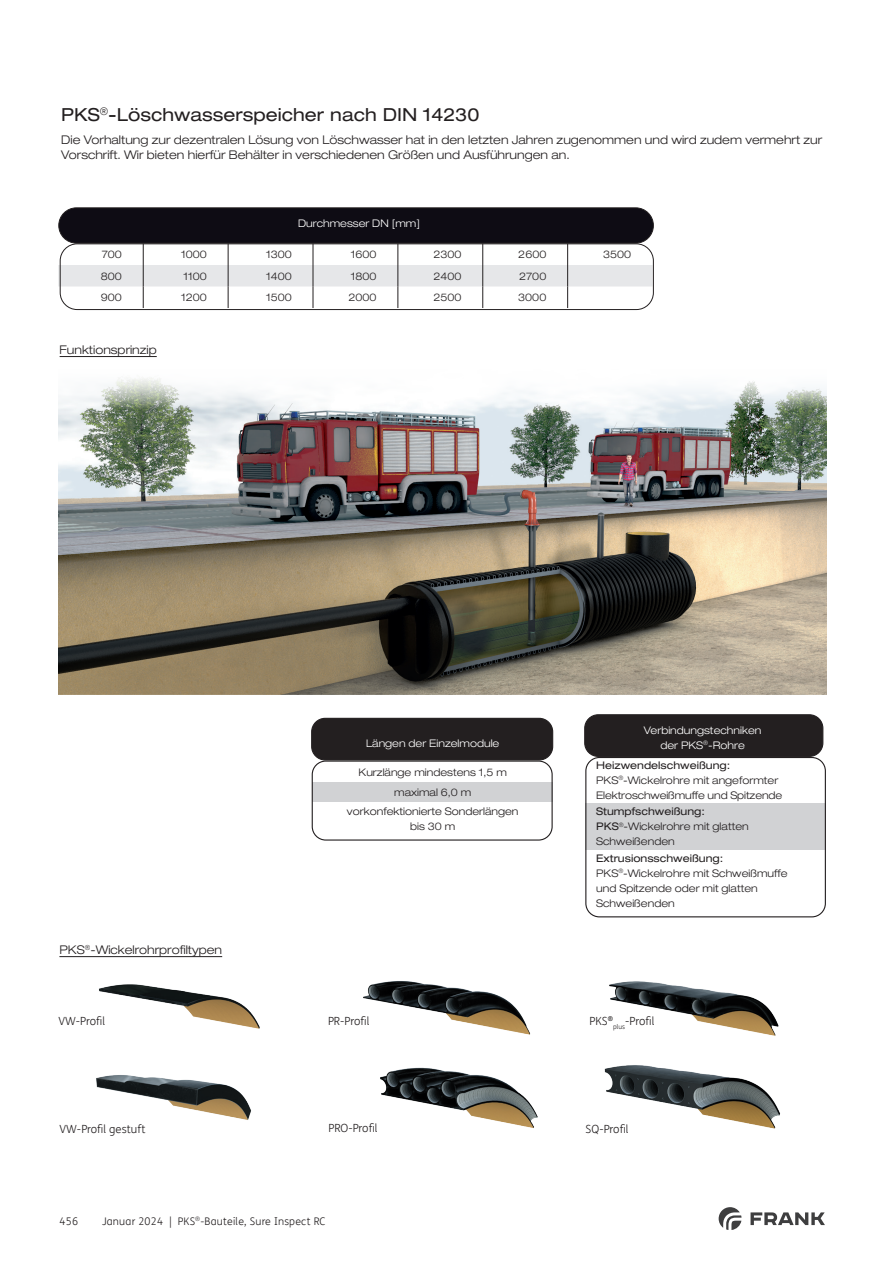
<style>
.page{position:relative;width:893px;height:1263px;background:#fff}
.page>*{position:absolute;margin:0;border:0;box-sizing:border-box;transform-origin:0 0}
.t1{font:expanded 18px "Helvetica Neue LT Pro";color:#231f20}
.t2{font:300 expanded 12px/15px "Helvetica Neue LT Pro";color:#231f20}
.t3{font:300 11.25px "FS Me Pro";letter-spacing:.005em;color:#231f20}
.t4{font:300 expanded 10.5px/15px "Helvetica Neue LT Pro";color:#231f20}
.t5{font:300 expanded 10.5px/15px "Helvetica Neue LT Pro";color:#fff;text-align:center}
.t6{font:300 10.5px "FS Me Pro";letter-spacing:.02em;color:#231f20}
.s1{font-weight:400}
</style>
<div class="page">
<svg style="left:719px;top:1207px;width:22px;height:23px"></svg>
<svg style="left:750px;top:1212px;width:75px;height:13px"></svg>
<div style="left:585px;top:715px;width:238px;height:41px;background:#231f20;border-radius:14px"></div>
<div style="left:584px;top:714px;width:239px;height:43px;border:1px solid #231f20;border-radius:14px"></div>
<div style="left:312px;top:718px;width:241px;height:42px;background:#231f20;border-radius:14px"></div>
<div style="left:311px;top:718px;width:242px;height:42px;border:1px solid #231f20;border-radius:14px"></div>
<div style="left:312px;top:782px;width:241px;height:20px;background:#d1d2d4"></div>
<div style="left:585px;top:803px;width:241px;height:47px;background:#d1d2d4"></div>
<div style="left:312px;top:760px;width:241px;height:81px;border:1px solid #231f20;border-radius:14px"></div>
<div style="left:585px;top:757px;width:241px;height:160px;border:1px solid #231f20;border-radius:14px"></div>
<img style="left:609px;top:981px;width:170px;height:55px">
<img style="left:363px;top:981px;width:168px;height:54px">
<img style="left:380px;top:1067px;width:158px;height:61px">
<img style="left:604px;top:1065px;width:176px;height:64px">
<img style="left:96px;top:1075px;width:155px;height:45px">
<img style="left:93px;top:956px;width:167px;height:73px">
<hr style="left:59px;top:956px;width:163px;height:1px;background:#231f20">
<hr style="left:60px;top:356px;width:97px;height:1px;background:#231f20">
<img style="left:58px;top:378px;width:768px;height:317px">
<div style="left:59px;top:208px;width:594px;height:35px;background:#0e0c14;border-radius:18px"></div>
<div style="left:58px;top:207px;width:596px;height:36px;border:1px solid #231f20;border-radius:18px"></div>
<svg style="left:58px;top:243px;width:594px;height:65px"></svg>
<div style="left:60px;top:243px;width:594px;height:67px;border:1px solid #231f20;border-radius:17px"></div>
<h1 class="t1" style="left:61px;top:103px;width:420px">PKS<sup>®</sup>-Löschwasserspeicher nach DIN 14230</h1>
<p class="t2" style="left:61px;top:132px;width:763px">Die Vorhaltung zur dezentralen Lösung von Löschwasser hat in den letzten Jahren zugenommen und wird zudem vermehrt zur<br>Vorschrift. Wir bieten hierfür Behälter in verschiedenen Größen und Ausführungen an.</p>
<p class="t5" style="left:298px;top:216px;width:124px">Durchmesser DN [mm]</p>
<p class="t4" style="left:102px;top:247px;width:22px">700</p>
<p class="t4" style="left:181px;top:247px;width:27px">1000</p>
<p class="t4" style="left:266px;top:247px;width:27px">1300</p>
<p class="t4" style="left:351px;top:247px;width:27px">1600</p>
<p class="t4" style="left:433px;top:247px;width:30px">2300</p>
<p class="t4" style="left:518px;top:247px;width:30px">2600</p>
<p class="t4" style="left:603px;top:247px;width:30px">3500</p>
<p class="t4" style="left:101px;top:268px;width:23px">800</p>
<p class="t4" style="left:183px;top:268px;width:25px">1100</p>
<p class="t4" style="left:266px;top:268px;width:27px">1400</p>
<p class="t4" style="left:351px;top:268px;width:27px">1800</p>
<p class="t4" style="left:433px;top:268px;width:30px">2400</p>
<p class="t4" style="left:519px;top:268px;width:29px">2700</p>
<p class="t4" style="left:101px;top:290px;width:23px">900</p>
<p class="t4" style="left:181px;top:290px;width:27px">1200</p>
<p class="t4" style="left:266px;top:290px;width:27px">1500</p>
<p class="t4" style="left:348px;top:290px;width:30px">2000</p>
<p class="t4" style="left:433px;top:290px;width:30px">2500</p>
<p class="t4" style="left:518px;top:290px;width:30px">3000</p>
<p class="t2" style="left:60px;top:342px;width:99px">Funktionsprinzip</p>
<p class="t2" style="left:59px;top:942px;width:164px">PKS<sup>®</sup>-Wickelrohrprofiltypen</p>
<p class="t5" style="left:366px;top:736px;width:135px">Längen der Einzelmodule</p>
<p class="t4" style="left:347px;top:763px;width:173px;line-height:19.5px;text-align:center">Kurzlänge mindestens 1,5 m maximal 6,0 m vorkonfektionierte Sonderlängen</p>
<p class="t4" style="left:410px;top:819px;width:47px">bis 30 m</p>
<p class="t5" style="left:644px;top:722px;width:119px">Verbindungstechniken der PKS<sup>®</sup>-Rohre</p>
<p class="t4" style="left:596px;top:757px;width:188px"><span class="s1">Heizwendelschweißung:<br></span>PKS<sup>®</sup>-Wickelrohre mit angeformter<br>Elektroschweißmuffe und Spitzende</p>
<p class="t4" style="left:596px;top:804px;width:154px"><span class="s1">Stumpfschweißung:<br>PKS</span><sup>®</sup>-Wickelrohre mit glatten<br>Schweißenden</p>
<p class="t4" style="left:596px;top:850px;width:193px"><span class="s1">Extrusionsschweißung:<br></span>PKS<sup>®</sup>-Wickelrohre mit Schweißmuffe und Spitzende oder mit glatten<br>Schweißenden</p>
<p class="t3" style="left:58px;top:1013px;width:48px">VW-Profil</p>
<p class="t3" style="left:328px;top:1013px;width:43px">PR-Profil</p>
<p class="t3" style="left:589px;top:1013px;width:66px">PKS<sup>®</sup><sub>plus</sub>-Profil</p>
<p class="t3" style="left:59px;top:1121px;width:88px">VW-Profil gestuft</p>
<p class="t3" style="left:328px;top:1120px;width:51px">PRO-Profil</p>
<p class="t3" style="left:586px;top:1121px;width:44px">SQ-Profil</p>
<p class="t6" style="left:60px;top:1214px;width:20px">456</p>
<p class="t6" style="left:102px;top:1214px;width:225px">Januar 2024 | PKS<sup>®</sup>-Bauteile, Sure Inspect RC</p>
</div>
